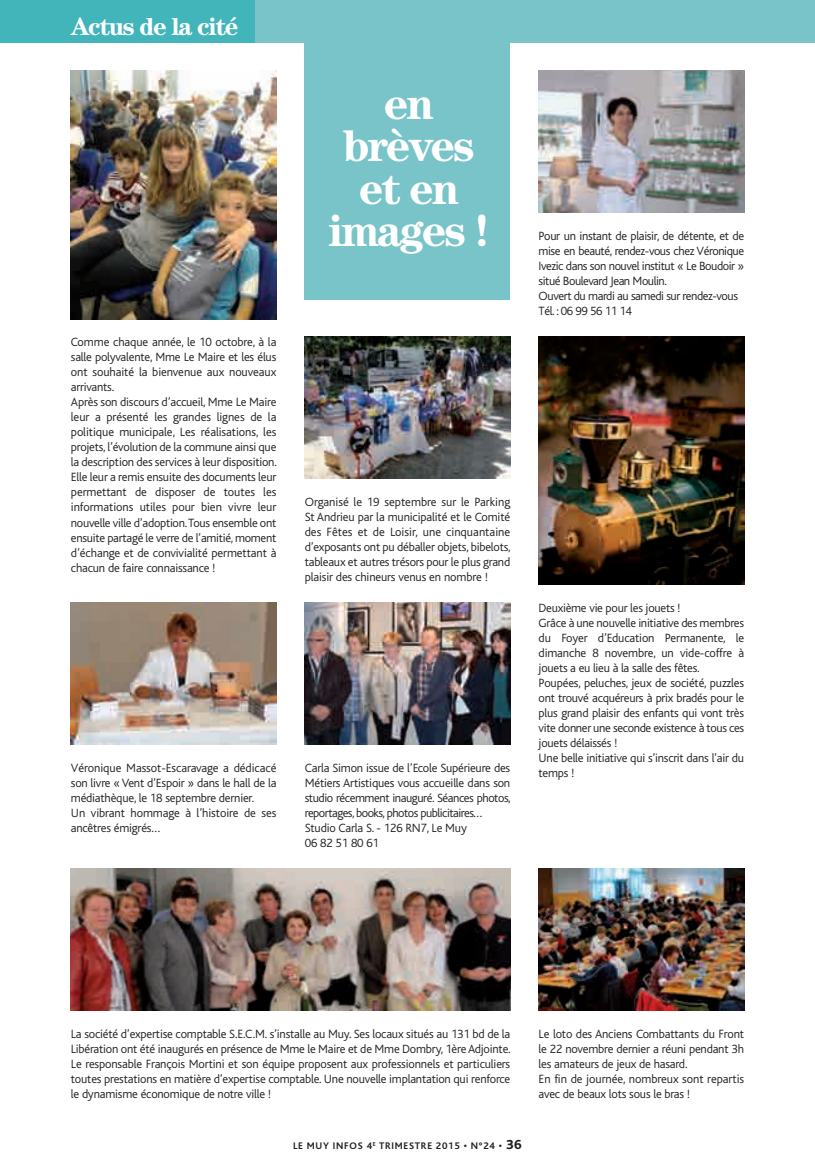
<style>
.page{position:relative;width:815px;height:1170px;background:#fff}
.page>*{position:absolute;margin:0;border:0;box-sizing:border-box;transform-origin:0 0}
.t1{font:700 45px/42.5px "Century";letter-spacing:-.05em;color:#fff;text-align:center}
.t2{font:700 25px "Century";letter-spacing:-.05em;color:#fff}
.t3{font:300 12.5px/15px "Bliss";letter-spacing:-.015em;color:#231f20}
.t4{font:300 12.5px/15px "Bliss";letter-spacing:-.035em;color:#231f20}
.t5{font:700 10px "Bliss";letter-spacing:.075em;color:#231f20}
.s1{font-weight:800;font-size:13.75px}
</style>
<div class="page">
<div style="left:305px;top:34px;width:205px;height:266px;background:#78c4c9"></div>
<div style="left:0;top:0;width:815px;height:43px;background:#78c4c9"></div>
<div style="left:0;top:0;width:255px;height:43px;background:#42b5bb"></div>
<img style="left:539px;top:71px;width:205px;height:142px">
<img style="left:539px;top:337px;width:205px;height:248px">
<img style="left:305px;top:337px;width:205px;height:141px">
<img style="left:71px;top:602px;width:205px;height:142px">
<img style="left:305px;top:602px;width:205px;height:142px">
<img style="left:539px;top:868px;width:205px;height:142px">
<img style="left:71px;top:868px;width:439px;height:142px">
<img style="left:71px;top:71px;width:205px;height:248px">
<h2 class="t2" style="left:71px;top:18px;width:169px">Actus de la cité</h2>
<p class="t3" style="left:71px;top:336px;width:207px">Comme chaque année, le 10 octobre, à la salle polyvalente, Mme Le Maire et les élus ont souhaité la bienvenue aux nouveaux arrivants.<br>Après son discours d’accueil, Mme Le Maire leur a présenté les grandes lignes de la politique municipale, Les réalisations, les projets, l’évolution de la commune ainsi que la description des services à leur disposition.<br>Elle leur a remis ensuite des documents leur permettant de disposer de toutes les informations utiles pour bien vivre leur nouvelle ville d’adoption. Tous ensemble ont ensuite partagé le verre de l’amitié, moment d’échange et de convivialité permettant à chacun de faire connaissance !</p>
<p class="t3" style="left:71px;top:761px;width:207px">Véronique Massot-Escaravage a dédicacé son livre « Vent d’Espoir » dans le hall de la médiathèque, le 18 septembre dernier.<br>Un vibrant hommage à l’histoire de ses ancêtres émigrés…</p>
<h1 class="t1" style="left:328px;top:86px;width:163px">en brèves et en images !</h1>
<p class="t4" style="left:539px;top:230px;width:207px">Pour un instant de plaisir, de détente, et de mise en beauté, rendez-vous chez Véronique Ivezic dans son nouvel institut « Le Boudoir » situé Boulevard Jean Moulin.<br>Ouvert du mardi au samedi sur rendez-vous Tél. : 06 99 56 11 14</p>
<p class="t3" style="left:305px;top:495px;width:207px;text-align:justify">Organisé le 19 septembre sur le Parking St Andrieu par la municipalité et le Comité des Fêtes et de Loisir, une cinquantaine d’exposants ont pu déballer objets, bibelots, tableaux et autres trésors pour le plus grand plaisir des chineurs venus en nombre !</p>
<p class="t3" style="left:305px;top:761px;width:207px">Carla Simon issue de l’Ecole Supérieure des Métiers Artistiques vous accueille dans son studio récemment inauguré. Séances photos, reportages, books, photos publicitaires… Studio Carla S. - 126 RN7, Le Muy<br>06 82 51 80 61</p>
<p class="t3" style="left:539px;top:602px;width:207px">Deuxième vie pour les jouets !<br>Grâce à une nouvelle initiative des membres du Foyer d’Education Permanente, le dimanche 8 novembre, un vide-coffre à jouets a eu lieu à la salle des fêtes.<br>Poupées, peluches, jeux de société, puzzles ont trouvé acquéreurs à prix bradés pour le plus grand plaisir des enfants qui vont très vite donner une seconde existence à tous ces jouets délaissés !<br>Une belle initiative qui s’inscrit dans l’air du temps !</p>
<p class="t3" style="left:71px;top:1027px;width:441px;text-align:justify">La société d’expertise comptable S.E.C.M. s’installe au Muy. Ses locaux situés au 131 bd de la Libération ont été inaugurés en présence de Mme le Maire et de Mme Dombry, 1ère Adjointe.<br>Le responsable François Mortini et son équipe proposent aux professionnels et particuliers toutes prestations en matière d’expertise comptable. Une nouvelle implantation qui renforce le dynamisme économique de notre ville !</p>
<p class="t5" style="left:293px;top:1142px;width:230px">LE MUY INFOS 4<sup>E</sup> TRIMESTRE 2015 • N°24 • <span class="s1">36</span></p>
<p class="t3" style="left:539px;top:1027px;width:207px">Le loto des Anciens Combattants du Front le 22 novembre dernier a réuni pendant 3h les amateurs de jeux de hasard.<br>En fin de journée, nombreux sont repartis avec de beaux lots sous le bras !</p>
</div>
